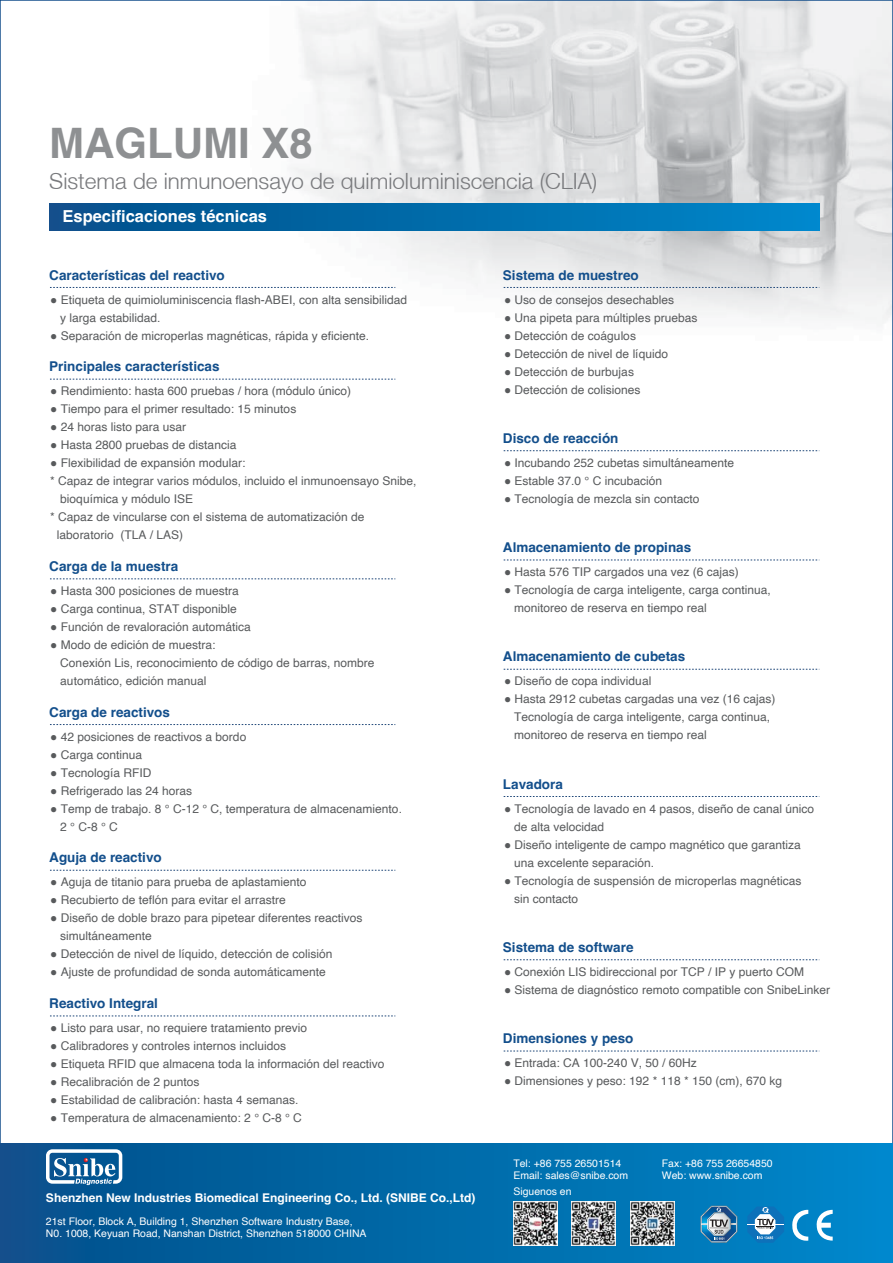
<style>
.page{position:relative;width:893px;height:1263px;background:#fff}
.page>*{position:absolute;margin:0;border:0;box-sizing:border-box;transform-origin:0 0}
.t1{font:700 42px "Helvetica";color:#8e9092}
.t2{font:300 22.35px "Helvetica Neue LT";color:#797a7d}
.t3{font:700 16.5px "Helvetica";color:#fff}
.t4{font:700 13.5px "Helvetica";color:#134f8c}
.t5{font:12px/18px "Helvetica";color:#585a5c}
.t6{font:700 12px "Helvetica";color:#fff}
.t7{font:10.5px/12.6px "Helvetica";color:#fff}
</style>
<div class="page">
<img style="left:290px;top:3px;width:600px;height:321px">
<svg style="left:50px;top:287px;width:345px;height:1px"></svg>
<svg style="left:504px;top:287px;width:315px;height:1px"></svg>
<svg style="left:504px;top:450px;width:315px;height:1px"></svg>
<svg style="left:504px;top:560px;width:315px;height:1px"></svg>
<svg style="left:504px;top:669px;width:315px;height:1px"></svg>
<svg style="left:504px;top:796px;width:315px;height:1px"></svg>
<svg style="left:504px;top:959px;width:315px;height:1px"></svg>
<svg style="left:504px;top:1050px;width:315px;height:1px"></svg>
<svg style="left:50px;top:379px;width:345px;height:1px"></svg>
<svg style="left:50px;top:578px;width:345px;height:1px"></svg>
<svg style="left:50px;top:724px;width:345px;height:1px"></svg>
<svg style="left:50px;top:870px;width:345px;height:1px"></svg>
<svg style="left:50px;top:1015px;width:345px;height:1px"></svg>
<div style="left:0;top:1143px;width:893px;height:120px;background:linear-gradient(to right,#044f8a,#028acc)"></div>
<div style="left:49px;top:203px;width:770px;height:28px;background:linear-gradient(to right,#044f8a,#0087ca)"></div>
<svg style="left:816px;top:1210px;width:17px;height:30px"></svg>
<svg style="left:791px;top:1210px;width:17px;height:31px"></svg>
<svg style="left:747px;top:1206px;width:37px;height:37px"></svg>
<svg style="left:701px;top:1206px;width:37px;height:37px"></svg>
<img style="left:572px;top:1202px;width:44px;height:43px">
<img style="left:630px;top:1202px;width:44px;height:43px">
<img style="left:513px;top:1202px;width:44px;height:43px">
<svg style="left:46px;top:1149px;width:76px;height:36px"></svg>
<h1 class="t1" style="left:49px;top:117px;width:265px">MAGLUMI X8</h1>
<h2 class="t2" style="left:49px;top:168px;width:550px">Sistema de inmunoensayo de quimioluminiscencia (CLIA)</h2>
<h3 class="t3" style="left:62px;top:206px;width:206px">Especificaciones técnicas</h3>
<p class="t4" style="left:49px;top:266px;width:177px">Características del reactivo</p>
<p class="t5" style="left:60px;top:291px;width:348px;text-indent:-10px">● Etiqueta de quimioluminiscencia flash-ABEI, con alta sensibilidad y larga estabilidad.</p>
<p class="t5" style="left:50px;top:327px;width:320px">● Separación de microperlas magnéticas, rápida y eficiente.</p>
<p class="t4" style="left:49px;top:358px;width:172px">Principales características</p>
<p class="t5" style="left:50px;top:382px;width:302px">● Rendimiento: hasta 600 pruebas / hora (módulo único)</p>
<p class="t5" style="left:50px;top:400px;width:247px">● Tiempo para el primer resultado: 15 minutos</p>
<p class="t5" style="left:50px;top:418px;width:137px">● 24 horas listo para usar</p>
<p class="t5" style="left:50px;top:436px;width:188px">● Hasta 2800 pruebas de distancia</p>
<p class="t5" style="left:50px;top:454px;width:197px">● Flexibilidad de expansión modular:</p>
<p class="t5" style="left:50px;top:472px;width:368px">* Capaz de integrar varios módulos, incluido el inmunoensayo Snibe,</p>
<p class="t5" style="left:60px;top:490px;width:134px">bioquímica y módulo ISE</p>
<p class="t5" style="left:50px;top:508px;width:316px">* Capaz de vincularse con el sistema de automatización de</p>
<p class="t5" style="left:57px;top:526px;width:128px">laboratorio (TLA / LAS)</p>
<p class="t4" style="left:49px;top:558px;width:131px">Carga de la muestra</p>
<p class="t5" style="left:50px;top:582px;width:190px">● Hasta 300 posiciones de muestra</p>
<p class="t5" style="left:50px;top:600px;width:188px">● Carga continua, STAT disponible</p>
<p class="t5" style="left:50px;top:618px;width:202px">● Función de revaloración automática</p>
<p class="t5" style="left:60px;top:636px;width:316px;text-indent:-10px">● Modo de edición de muestra:<br>Conexión Lis, reconocimiento de código de barras, nombre automático, edición manual</p>
<p class="t4" style="left:49px;top:704px;width:122px">Carga de reactivos</p>
<p class="t5" style="left:50px;top:728px;width:198px">● 42 posiciones de reactivos a bordo</p>
<p class="t5" style="left:50px;top:746px;width:93px">● Carga continua</p>
<p class="t5" style="left:50px;top:764px;width:103px">● Tecnología RFID</p>
<p class="t5" style="left:50px;top:782px;width:143px">● Refrigerado las 24 horas</p>
<p class="t5" style="left:60px;top:800px;width:343px;text-indent:-10px">● Temp de trabajo. 8 ° C-12 ° C, temperatura de almacenamiento.<br>2 ° C-8 ° C</p>
<p class="t4" style="left:49px;top:849px;width:114px">Aguja de reactivo</p>
<p class="t5" style="left:50px;top:873px;width:258px">● Aguja de titanio para prueba de aplastamiento</p>
<p class="t5" style="left:50px;top:891px;width:237px">● Recubierto de teflón para evitar el arrastre</p>
<p class="t5" style="left:60px;top:909px;width:304px;text-indent:-10px">● Diseño de doble brazo para pipetear diferentes reactivos simultáneamente</p>
<p class="t5" style="left:50px;top:945px;width:284px">● Detección de nivel de líquido, detección de colisión</p>
<p class="t5" style="left:50px;top:963px;width:277px">● Ajuste de profundidad de sonda automáticamente</p>
<p class="t4" style="left:49px;top:995px;width:110px">Reactivo Integral</p>
<p class="t5" style="left:50px;top:1019px;width:258px">● Listo para usar, no requiere tratamiento previo</p>
<p class="t5" style="left:50px;top:1037px;width:237px">● Calibradores y controles internos incluidos</p>
<p class="t5" style="left:50px;top:1055px;width:336px">● Etiqueta RFID que almacena toda la información del reactivo</p>
<p class="t5" style="left:50px;top:1073px;width:151px">● Recalibración de 2 puntos</p>
<p class="t5" style="left:50px;top:1091px;width:250px">● Estabilidad de calibración: hasta 4 semanas.</p>
<p class="t5" style="left:50px;top:1109px;width:253px">● Temperatura de almacenamiento: 2 ° C-8 ° C</p>
<p class="t6" style="left:46px;top:1191px;width:431px">Shenzhen New Industries Biomedical Engineering Co., Ltd. (SNIBE Co.,Ltd)</p>
<p class="t7" style="left:46px;top:1215px;width:322px">21st Floor, Block A, Building 1, Shenzhen Software Industry Base,<br>N0. 1008, Keyuan Road, Nanshan District, Shenzhen 518000 CHINA</p>
<p class="t4" style="left:503px;top:266px;width:137px">Sistema de muestreo</p>
<p class="t5" style="left:504px;top:291px;width:171px">● Uso de consejos desechables</p>
<p class="t5" style="left:504px;top:309px;width:195px">● Una pipeta para múltiples pruebas</p>
<p class="t5" style="left:504px;top:327px;width:133px">● Detección de coágulos</p>
<p class="t5" style="left:504px;top:345px;width:165px">● Detección de nivel de líquido</p>
<p class="t5" style="left:504px;top:363px;width:131px">● Detección de burbujas</p>
<p class="t5" style="left:504px;top:381px;width:138px">● Detección de colisiones</p>
<p class="t4" style="left:503px;top:430px;width:117px">Disco de reacción</p>
<p class="t5" style="left:504px;top:454px;width:232px">● Incubando 252 cubetas simultáneamente</p>
<p class="t5" style="left:504px;top:472px;width:160px">● Estable 37.0 ° C incubación</p>
<p class="t5" style="left:504px;top:490px;width:197px">● Tecnología de mezcla sin contacto</p>
<p class="t4" style="left:503px;top:539px;width:190px">Almacenamiento de propinas</p>
<p class="t5" style="left:504px;top:563px;width:236px">● Hasta 576 TIP cargados una vez (6 cajas)</p>
<p class="t5" style="left:514px;top:581px;width:258px;text-indent:-10px">● Tecnología de carga inteligente, carga continua, monitoreo de reserva en tiempo real</p>
<p class="t4" style="left:503px;top:648px;width:184px">Almacenamiento de cubetas</p>
<p class="t5" style="left:504px;top:672px;width:149px">● Diseño de copa individual</p>
<p class="t5" style="left:514px;top:690px;width:263px;text-indent:-10px">● Hasta 2912 cubetas cargadas una vez (16 cajas)<br>Tecnología de carga inteligente, carga continua, monitoreo de reserva en tiempo real</p>
<p class="t4" style="left:503px;top:775px;width:62px">Lavadora</p>
<p class="t5" style="left:514px;top:800px;width:302px;text-indent:-10px">● Tecnología de lavado en 4 pasos, diseño de canal único de alta velocidad</p>
<p class="t5" style="left:514px;top:836px;width:288px;text-indent:-10px">● Diseño inteligente de campo magnético que garantiza una excelente separación.</p>
<p class="t5" style="left:514px;top:872px;width:289px;text-indent:-10px">● Tecnología de suspensión de microperlas magnéticas sin contacto</p>
<p class="t4" style="left:503px;top:939px;width:132px">Sistema de software</p>
<p class="t5" style="left:504px;top:963px;width:302px">● Conexión LIS bidireccional por TCP / IP y puerto COM</p>
<p class="t5" style="left:504px;top:981px;width:328px">● Sistema de diagnóstico remoto compatible con SnibeLinker</p>
<p class="t4" style="left:503px;top:1030px;width:132px">Dimensiones y peso</p>
<p class="t5" style="left:504px;top:1054px;width:194px">● Entrada: CA 100-240 V, 50 / 60Hz</p>
<p class="t5" style="left:504px;top:1072px;width:280px">● Dimensiones y peso: 192 * 118 * 150 (cm), 670 kg</p>
<p class="t7" style="left:513px;top:1157px;width:116px">Tel: +86 755 26501514<br>Email: sales@snibe.com</p>
<p class="t7" style="left:662px;top:1157px;width:112px">Fax: +86 755 26654850<br>Web: www.snibe.com</p>
<p class="t7" style="left:513px;top:1185px;width:60px">Siguenos en</p>
</div>
